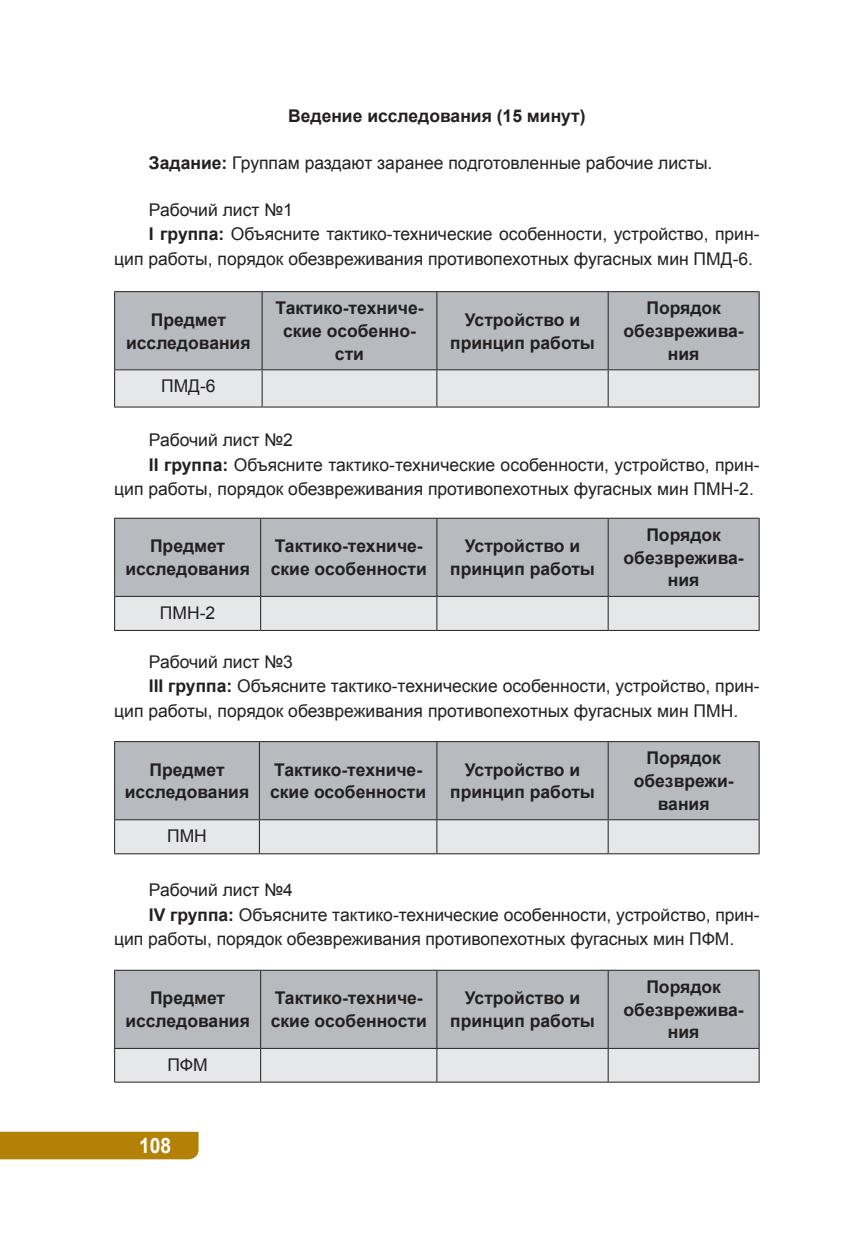
<style>
.page{position:relative;width:844px;height:1241px;background:#fff}
.page>*{position:absolute;margin:0;border:0;box-sizing:border-box;transform-origin:0 0}
.t1{font:700 21.18px "Arial";color:#fff;scale:.91 1}
.t2{font:17.5px "Arial";color:#231f20}
.t3{font:700 17.5px/22.8px "Arial";color:#231f20;text-align:center}
.s1{font-weight:700}
</style>
<div class="page">
<div style="left:0;top:1131px;width:198px;height:28px;background:#b48107"></div>
<div style="left:115px;top:292px;width:643px;height:77px;background:#b7bbbf"></div>
<div style="left:115px;top:370px;width:147px;height:37px;background:#e6e7e9"></div>
<div style="left:262px;top:370px;width:496px;height:36px;background:#e6e7e9"></div>
<hr style="left:114px;top:291px;width:148px;height:1px;background:#231f20">
<hr style="left:114px;top:292px;width:1px;height:77px;background:#231f20">
<hr style="left:262px;top:291px;width:175px;height:1px;background:#231f20">
<hr style="left:261px;top:292px;width:1px;height:77px;background:#231f20">
<hr style="left:437px;top:291px;width:171px;height:1px;background:#231f20">
<hr style="left:436px;top:292px;width:1px;height:77px;background:#231f20">
<hr style="left:608px;top:291px;width:151px;height:1px;background:#231f20">
<hr style="left:607px;top:292px;width:1px;height:77px;background:#231f20">
<hr style="left:758px;top:292px;width:1px;height:77px;background:#231f20">
<hr style="left:262px;top:369px;width:175px;height:1px;background:#231f20">
<hr style="left:437px;top:369px;width:171px;height:1px;background:#231f20">
<hr style="left:436px;top:370px;width:1px;height:36px;background:#231f20">
<hr style="left:608px;top:369px;width:151px;height:1px;background:#231f20">
<hr style="left:607px;top:370px;width:1px;height:36px;background:#231f20">
<hr style="left:758px;top:370px;width:1px;height:36px;background:#231f20">
<hr style="left:262px;top:406px;width:175px;height:1px;background:#231f20">
<hr style="left:437px;top:406px;width:171px;height:1px;background:#231f20">
<hr style="left:608px;top:406px;width:151px;height:1px;background:#231f20">
<hr style="left:114px;top:370px;width:1px;height:36px;background:#231f20">
<hr style="left:114px;top:369px;width:148px;height:1px;background:#231f20">
<hr style="left:261px;top:370px;width:1px;height:36px;background:#231f20">
<hr style="left:114px;top:406px;width:148px;height:1px;background:#231f20">
<div style="left:115px;top:518px;width:643px;height:78px;background:#b7bbbf"></div>
<div style="left:115px;top:596px;width:145px;height:34px;background:#e6e7e9"></div>
<div style="left:261px;top:597px;width:497px;height:33px;background:#e6e7e9"></div>
<hr style="left:114px;top:517px;width:146px;height:1px;background:#231f20">
<hr style="left:114px;top:518px;width:1px;height:78px;background:#231f20">
<hr style="left:260px;top:517px;width:177px;height:1px;background:#231f20">
<hr style="left:260px;top:518px;width:1px;height:78px;background:#231f20">
<hr style="left:437px;top:517px;width:171px;height:1px;background:#231f20">
<hr style="left:436px;top:518px;width:1px;height:78px;background:#231f20">
<hr style="left:608px;top:517px;width:151px;height:1px;background:#231f20">
<hr style="left:607px;top:518px;width:1px;height:78px;background:#231f20">
<hr style="left:758px;top:518px;width:1px;height:78px;background:#231f20">
<hr style="left:260px;top:596px;width:177px;height:1px;background:#231f20">
<hr style="left:437px;top:596px;width:171px;height:1px;background:#231f20">
<hr style="left:436px;top:596px;width:1px;height:34px;background:#231f20">
<hr style="left:608px;top:596px;width:151px;height:1px;background:#231f20">
<hr style="left:607px;top:596px;width:1px;height:34px;background:#231f20">
<hr style="left:758px;top:596px;width:1px;height:34px;background:#231f20">
<hr style="left:260px;top:630px;width:177px;height:1px;background:#231f20">
<hr style="left:437px;top:630px;width:171px;height:1px;background:#231f20">
<hr style="left:608px;top:630px;width:151px;height:1px;background:#231f20">
<hr style="left:114px;top:596px;width:1px;height:34px;background:#231f20">
<hr style="left:114px;top:596px;width:146px;height:1px;background:#231f20">
<hr style="left:260px;top:596px;width:1px;height:34px;background:#231f20">
<hr style="left:114px;top:630px;width:146px;height:1px;background:#231f20">
<div style="left:115px;top:742px;width:643px;height:77px;background:#b7bbbf"></div>
<div style="left:115px;top:819px;width:144px;height:34px;background:#e6e7e9"></div>
<div style="left:260px;top:820px;width:498px;height:33px;background:#e6e7e9"></div>
<hr style="left:114px;top:741px;width:145px;height:1px;background:#231f20">
<hr style="left:114px;top:742px;width:1px;height:77px;background:#231f20">
<hr style="left:259px;top:741px;width:178px;height:1px;background:#231f20">
<hr style="left:259px;top:742px;width:1px;height:77px;background:#231f20">
<hr style="left:437px;top:741px;width:171px;height:1px;background:#231f20">
<hr style="left:436px;top:742px;width:1px;height:77px;background:#231f20">
<hr style="left:608px;top:741px;width:151px;height:1px;background:#231f20">
<hr style="left:607px;top:742px;width:1px;height:77px;background:#231f20">
<hr style="left:758px;top:742px;width:1px;height:77px;background:#231f20">
<hr style="left:259px;top:819px;width:178px;height:1px;background:#231f20">
<hr style="left:437px;top:819px;width:171px;height:1px;background:#231f20">
<hr style="left:436px;top:820px;width:1px;height:33px;background:#231f20">
<hr style="left:608px;top:819px;width:151px;height:1px;background:#231f20">
<hr style="left:607px;top:820px;width:1px;height:33px;background:#231f20">
<hr style="left:758px;top:820px;width:1px;height:33px;background:#231f20">
<hr style="left:259px;top:853px;width:178px;height:1px;background:#231f20">
<hr style="left:437px;top:853px;width:171px;height:1px;background:#231f20">
<hr style="left:608px;top:853px;width:151px;height:1px;background:#231f20">
<hr style="left:114px;top:820px;width:1px;height:33px;background:#231f20">
<hr style="left:114px;top:819px;width:145px;height:1px;background:#231f20">
<hr style="left:259px;top:820px;width:1px;height:33px;background:#231f20">
<hr style="left:114px;top:853px;width:145px;height:1px;background:#231f20">
<div style="left:115px;top:970px;width:643px;height:77px;background:#b7bbbf"></div>
<div style="left:115px;top:1048px;width:145px;height:33px;background:#e6e7e9"></div>
<div style="left:261px;top:1048px;width:497px;height:33px;background:#e6e7e9"></div>
<hr style="left:114px;top:969px;width:146px;height:1px;background:#231f20">
<hr style="left:114px;top:970px;width:1px;height:77px;background:#231f20">
<hr style="left:260px;top:969px;width:177px;height:1px;background:#231f20">
<hr style="left:260px;top:970px;width:1px;height:77px;background:#231f20">
<hr style="left:437px;top:969px;width:171px;height:1px;background:#231f20">
<hr style="left:436px;top:970px;width:1px;height:77px;background:#231f20">
<hr style="left:608px;top:969px;width:151px;height:1px;background:#231f20">
<hr style="left:607px;top:970px;width:1px;height:77px;background:#231f20">
<hr style="left:758px;top:970px;width:1px;height:77px;background:#231f20">
<hr style="left:260px;top:1047px;width:177px;height:1px;background:#231f20">
<hr style="left:437px;top:1047px;width:171px;height:1px;background:#231f20">
<hr style="left:436px;top:1048px;width:1px;height:33px;background:#231f20">
<hr style="left:608px;top:1047px;width:151px;height:1px;background:#231f20">
<hr style="left:607px;top:1048px;width:1px;height:33px;background:#231f20">
<hr style="left:758px;top:1048px;width:1px;height:33px;background:#231f20">
<hr style="left:260px;top:1081px;width:177px;height:1px;background:#231f20">
<hr style="left:437px;top:1081px;width:171px;height:1px;background:#231f20">
<hr style="left:608px;top:1081px;width:151px;height:1px;background:#231f20">
<hr style="left:114px;top:1048px;width:1px;height:33px;background:#231f20">
<hr style="left:114px;top:1047px;width:146px;height:1px;background:#231f20">
<hr style="left:260px;top:1048px;width:1px;height:33px;background:#231f20">
<hr style="left:114px;top:1081px;width:146px;height:1px;background:#231f20">
<p class="t3" style="left:288px;top:105px;width:299px">Ведение исследования (15 минут)</p>
<p class="t2" style="left:149px;top:151px;width:565px"><span class="s1">Задание:</span> Группам раздают заранее подготовленные рабочие листы.</p>
<p class="t2" style="left:149px;top:198px;width:145px">Рабочий лист №1</p>
<p class="t2" style="left:149px;top:223px;width:611px"><span class="s1">I группа:</span> Объясните тактико-технические особенности, устройство, прин-</p>
<p class="t2" style="left:114px;top:247px;width:640px">цип работы, порядок обезвреживания противопехотных фугасных мин ПМД-6.</p>
<p class="t3" style="left:126px;top:309px;width:126px">Предмет исследования</p>
<p class="t3" style="left:275px;top:297px;width:149px">Тактико-техниче&shy;ские особенно&shy;сти</p>
<p class="t3" style="left:450px;top:309px;width:146px">Устройство и принцип работы</p>
<p class="t3" style="left:623px;top:297px;width:122px">Порядок обезврежива&shy;ния</p>
<p class="t2" style="left:161px;top:375px;width:56px">ПMД-6</p>
<p class="t2" style="left:149px;top:428px;width:145px">Рабочий лист №2</p>
<p class="t2" style="left:149px;top:453px;width:612px"><span class="s1">II группа:</span> Объясните тактико-технические особенности, устройство, прин-</p>
<p class="t2" style="left:114px;top:477px;width:641px">цип работы, порядок обезвреживания противопехотных фугасных мин ПМН-2.</p>
<p class="t3" style="left:125px;top:535px;width:126px">Предмет исследования</p>
<p class="t3" style="left:271px;top:535px;width:157px;text-align:left">Тактико-техниче&shy;ские особенности</p>
<p class="t3" style="left:450px;top:535px;width:146px">Устройство и принцип работы</p>
<p class="t3" style="left:623px;top:524px;width:122px">Порядок обезврежива&shy;ния</p>
<p class="t2" style="left:160px;top:601px;width:57px">ПMН-2</p>
<p class="t2" style="left:149px;top:650px;width:145px">Рабочий лист №3</p>
<p class="t2" style="left:149px;top:674px;width:611px"><span class="s1">III группа:</span> Объясните тактико-технические особенности, устройство, прин-</p>
<p class="t2" style="left:114px;top:699px;width:625px">цип работы, порядок обезвреживания противопехотных фугасных мин ПМН.</p>
<p class="t3" style="left:125px;top:758px;width:126px">Предмет исследования</p>
<p class="t3" style="left:270px;top:758px;width:157px;text-align:left">Тактико-техниче&shy;ские особенности</p>
<p class="t3" style="left:450px;top:758px;width:146px">Устройство и принцип работы</p>
<p class="t3" style="left:633px;top:747px;width:100px">Порядок обезврежи&shy;вания</p>
<p class="t2" style="left:167px;top:824px;width:41px">ПMН</p>
<p class="t2" style="left:149px;top:878px;width:145px">Рабочий лист №4</p>
<p class="t2" style="left:149px;top:903px;width:611px"><span class="s1">IV группа:</span> Объясните тактико-технические особенности, устройство, прин-</p>
<p class="t2" style="left:114px;top:927px;width:621px">цип работы, порядок обезвреживания противопехотных фугасных мин ПФМ.</p>
<p class="t3" style="left:125px;top:987px;width:126px">Предмет исследования</p>
<p class="t3" style="left:271px;top:987px;width:157px;text-align:left">Тактико-техниче&shy;ские особенности</p>
<p class="t3" style="left:450px;top:987px;width:146px">Устройство и принцип работы</p>
<p class="t3" style="left:623px;top:975px;width:122px">Порядок обезврежива&shy;ния</p>
<p class="t2" style="left:167px;top:1053px;width:42px">ПФM</p>
<p class="t1" style="left:139px;top:1131px;width:37px">108</p>
</div>
